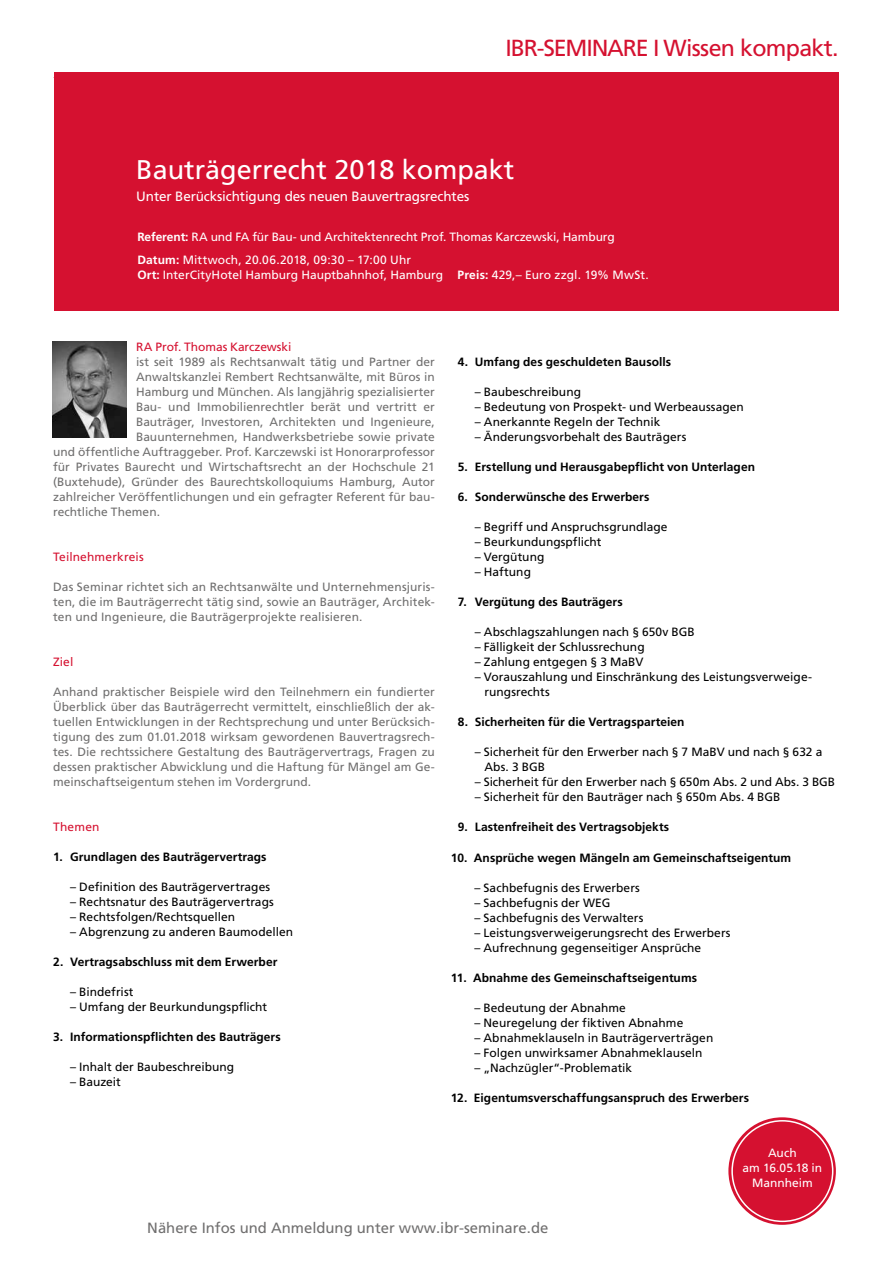
<style>
.page{position:relative;width:893px;height:1263px;background:#fff}
.page>*{position:absolute;margin:0;border:0;box-sizing:border-box;transform-origin:0 0}
.t1{font:27px "Frutiger";color:#fff}
.t2{font:23.25px "Frutiger";letter-spacing:-.03em;color:#d51130}
.t3{font:14.85px "Frutiger";color:#706f6f}
.t4{font:13.5px "Frutiger";letter-spacing:-.01em;color:#fff}
.t5{font:12px/15px "Frutiger";color:#706f6f;text-align:justify}
.t6{font:12px/15px "Frutiger";color:#000}
.t7{font:700 12px "Frutiger";letter-spacing:.005em;color:#000}
.t8{font:12px/15px "Frutiger";color:#fff}
.t9{font:12px "Frutiger";letter-spacing:.005em;color:#d51130}
.s1{font-weight:700}
</style>
<div class="page">
<div style="left:54px;top:72px;width:784px;height:238px;background:#d51130"></div>
<img style="left:52px;top:342px;width:75px;height:96px">
<div style="left:728px;top:1117px;width:108px;height:108px;background:#d51130;border-radius:50%"></div>
<div style="left:731px;top:1120px;width:102px;height:102px;border:2px solid #fff;border-radius:50%"></div>
<h2 class="t2" style="left:505px;top:34px;width:335px">IBR-SEMINARE I Wissen kompakt.</h2>
<h1 class="t1" style="left:136px;top:154px;width:380px">Bauträgerrecht 2018 kompakt</h1>
<p class="t4" style="left:136px;top:188px;width:335px">Unter Berücksichtigung des neuen Bauvertragsrechtes</p>
<p class="t8" style="left:137px;top:225px;width:479px;line-height:22.5px"><span class="s1">Referent:</span> RA und FA für Bau- und Architektenrecht Prof. Thomas Karczewski, Hamburg<br><span class="s1">Datum:</span> Mittwoch, 20.06.2018, 09:30 – 17:00 Uhr</p>
<p class="t8" style="left:137px;top:267px;width:513px"><span class="s1">Ort:</span> InterCityHotel Hamburg Hauptbahnhof, Hamburg <span class="s1">Preis:</span> 429,– Euro zzgl. 19% MwSt.</p>
<p class="t9" style="left:136px;top:340px;width:157px">RA Prof. Thomas Karczewski</p>
<p class="t5" style="left:136px;top:354px;width:300px">ist seit 1989 als Rechtsanwalt tätig und Partner der</p>
<p class="t5" style="left:136px;top:369px;width:300px">Anwaltskanzlei Rembert Rechtsanwälte, mit Büros in</p>
<p class="t5" style="left:136px;top:384px;width:300px">Hamburg und München. Als langjährig spezialisierter</p>
<p class="t5" style="left:136px;top:399px;width:300px">Bau- und Immobilienrechtler berät und vertritt er</p>
<p class="t5" style="left:136px;top:414px;width:300px">Bauträger, Investoren, Architekten und Ingenieure,</p>
<p class="t5" style="left:136px;top:429px;width:300px">Bauunternehmen, Handwerksbetriebe sowie private</p>
<p class="t5" style="left:53px;top:444px;width:383px">und öffentliche Auftraggeber. Prof. Karczewski ist Honorarprofessor</p>
<p class="t5" style="left:53px;top:459px;width:383px">für Privates Baurecht und Wirtschaftsrecht an der Hochschule 21</p>
<p class="t5" style="left:53px;top:474px;width:383px">(Buxtehude), Gründer des Baurechtskolloquiums Hamburg, Autor</p>
<p class="t5" style="left:53px;top:489px;width:383px">zahlreicher Veröffentlichungen und ein gefragter Referent für bau-</p>
<p class="t5" style="left:53px;top:504px;width:108px">rechtliche Themen.</p>
<p class="t9" style="left:53px;top:550px;width:92px">Teilnehmerkreis</p>
<p class="t5" style="left:53px;top:579px;width:383px">Das Seminar richtet sich an Rechtsanwälte und Unternehmensjuris&shy;ten, die im Bauträgerrecht tätig sind, sowie an Bauträger, Architek&shy;ten und Ingenieure, die Bauträgerprojekte realisieren.</p>
<p class="t9" style="left:53px;top:655px;width:22px">Ziel</p>
<p class="t5" style="left:53px;top:684px;width:383px">Anhand praktischer Beispiele wird den Teilnehmern ein fundierter Überblick über das Bauträgerrecht vermittelt, einschließlich der ak&shy;tuellen Entwicklungen in der Rechtsprechung und unter Berücksich&shy;tigung des zum 01.01.2018 wirksam gewordenen Bauvertragsrech&shy;tes. Die rechtssichere Gestaltung des Bauträgervertrags, Fragen zu dessen praktischer Abwicklung und die Haftung für Mängel am Ge&shy;meinschaftseigentum stehen im Vordergrund.</p>
<p class="t9" style="left:53px;top:820px;width:48px">Themen</p>
<p class="t7" style="left:53px;top:850px;width:215px">1. Grundlagen des Bauträgervertrags</p>
<p class="t6" style="left:70px;top:879px;width:202px">– Definition des Bauträgervertrages</p>
<p class="t6" style="left:70px;top:894px;width:205px">– Rechtsnatur des Bauträgervertrags</p>
<p class="t6" style="left:70px;top:909px;width:166px">– Rechtsfolgen/Rechtsquellen</p>
<p class="t6" style="left:70px;top:924px;width:225px">– Abgrenzung zu anderen Baumodellen</p>
<p class="t7" style="left:53px;top:955px;width:226px">2. Vertragsabschluss mit dem Erwerber</p>
<p class="t6" style="left:70px;top:984px;width:65px">– Bindefrist</p>
<p class="t6" style="left:70px;top:999px;width:199px">– Umfang der Beurkundungspflicht</p>
<p class="t7" style="left:53px;top:1030px;width:229px">3. Informationspflichten des Bauträgers</p>
<p class="t6" style="left:70px;top:1059px;width:166px">– Inhalt der Baubeschreibung</p>
<p class="t6" style="left:70px;top:1074px;width:52px">– Bauzeit</p>
<p class="t7" style="left:458px;top:355px;width:215px">4. Umfang des geschuldeten Bausolls</p>
<p class="t6" style="left:475px;top:385px;width:108px">– Baubeschreibung</p>
<p class="t6" style="left:475px;top:400px;width:271px">– Bedeutung von Prospekt- und Werbeaussagen</p>
<p class="t6" style="left:475px;top:415px;width:187px">– Anerkannte Regeln der Technik</p>
<p class="t6" style="left:475px;top:430px;width:213px">– Änderungsvorbehalt des Bauträgers</p>
<p class="t7" style="left:458px;top:460px;width:299px">5. Erstellung und Herausgabepflicht von Unterlagen</p>
<p class="t7" style="left:458px;top:490px;width:193px">6. Sonderwünsche des Erwerbers</p>
<p class="t6" style="left:475px;top:520px;width:194px">– Begriff und Anspruchsgrundlage</p>
<p class="t6" style="left:475px;top:535px;width:128px">– Beurkundungspflicht</p>
<p class="t6" style="left:475px;top:550px;width:71px">– Vergütung</p>
<p class="t6" style="left:475px;top:565px;width:58px">– Haftung</p>
<p class="t7" style="left:458px;top:595px;width:167px">7. Vergütung des Bauträgers</p>
<p class="t6" style="left:475px;top:625px;width:222px">– Abschlagszahlungen nach § 650v BGB</p>
<p class="t6" style="left:475px;top:640px;width:171px">– Fälligkeit der Schlussrechung</p>
<p class="t6" style="left:475px;top:655px;width:170px">– Zahlung entgegen § 3 MaBV</p>
<p class="t6" style="left:484px;top:670px;width:329px;text-indent:-10px">– Vorauszahlung und Einschränkung des Leistungsverweige&shy;rungsrechts</p>
<p class="t7" style="left:458px;top:715px;width:228px">8. Sicherheiten für die Vertragsparteien</p>
<p class="t6" style="left:484px;top:745px;width:339px;text-indent:-10px">– Sicherheit für den Erwerber nach § 7 MaBV und nach § 632 a<br>Abs. 3 BGB</p>
<p class="t6" style="left:475px;top:775px;width:362px">– Sicherheit für den Erwerber nach § 650m Abs. 2 und Abs. 3 BGB</p>
<p class="t6" style="left:475px;top:790px;width:307px">– Sicherheit für den Bauträger nach § 650m Abs. 4 BGB</p>
<p class="t7" style="left:458px;top:820px;width:213px">9. Lastenfreiheit des Vertragsobjekts</p>
<p class="t7" style="left:451px;top:851px;width:342px">10. Ansprüche wegen Mängeln am Gemeinschaftseigentum</p>
<p class="t6" style="left:474px;top:880px;width:167px">– Sachbefugnis des Erwerbers</p>
<p class="t6" style="left:474px;top:895px;width:137px">– Sachbefugnis der WEG</p>
<p class="t6" style="left:474px;top:910px;width:171px">– Sachbefugnis des Verwalters</p>
<p class="t6" style="left:474px;top:925px;width:258px">– Leistungsverweigerungsrecht des Erwerbers</p>
<p class="t6" style="left:474px;top:940px;width:228px">– Aufrechnung gegenseitiger Ansprüche</p>
<p class="t7" style="left:451px;top:971px;width:248px">11. Abnahme des Gemeinschaftseigentums</p>
<p class="t6" style="left:474px;top:1000px;width:153px">– Bedeutung der Abnahme</p>
<p class="t6" style="left:474px;top:1015px;width:210px">– Neuregelung der fiktiven Abnahme</p>
<p class="t6" style="left:474px;top:1030px;width:240px">– Abnahmeklauseln in Bauträgerverträgen</p>
<p class="t6" style="left:474px;top:1045px;width:230px">– Folgen unwirksamer Abnahmeklauseln</p>
<p class="t6" style="left:474px;top:1060px;width:159px">– „Nachzügler“-Problematik</p>
<p class="t7" style="left:451px;top:1091px;width:300px">12. Eigentumsverschaffungsanspruch des Erwerbers</p>
<p class="t8" style="left:743px;top:1145px;width:81px;text-align:center">Auch<br>am 16.05.18 in<br>Mannheim</p>
<p class="t3" style="left:147px;top:1219px;width:403px">Nähere Infos und Anmeldung unter www.ibr-seminare.de</p>
</div>
